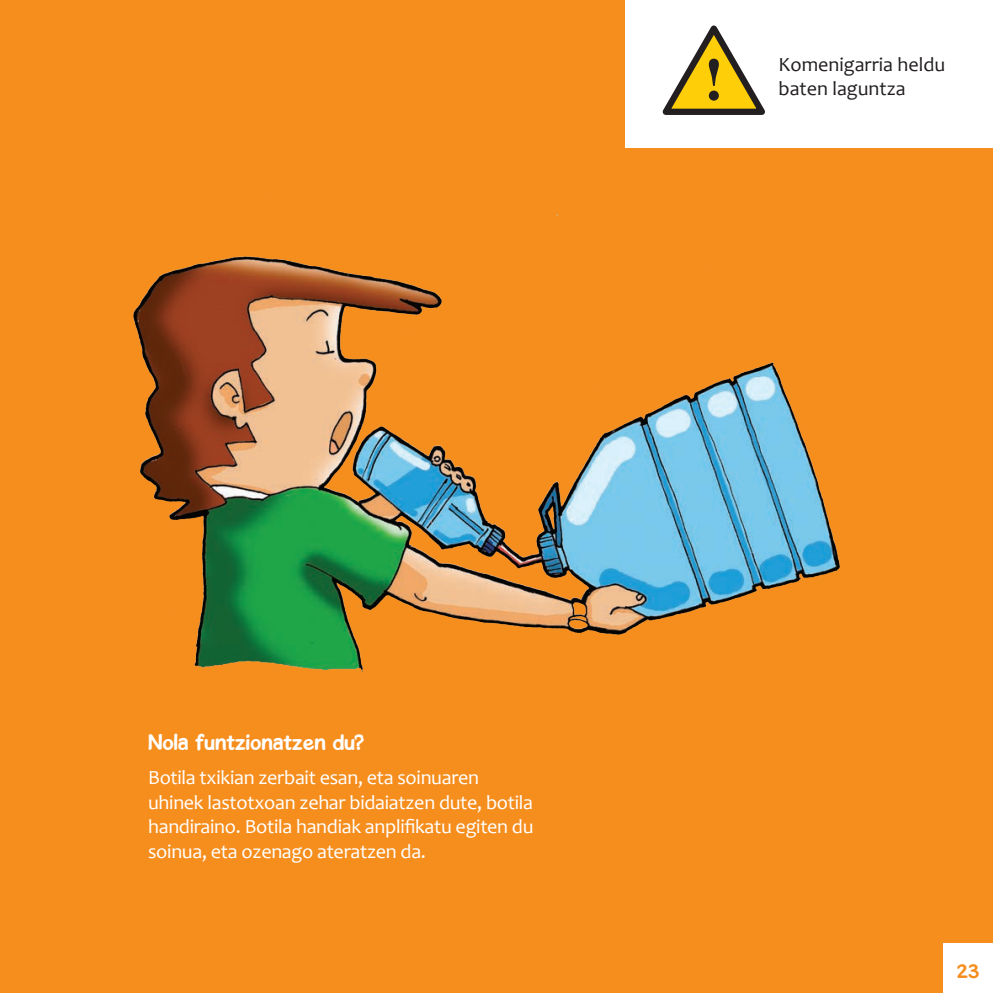
<style>
.page{position:relative;width:993px;height:993px;background:#fff}
.page>*{position:absolute;margin:0;border:0;box-sizing:border-box;transform-origin:0 0}
.t1{font:700 22.75px "Gosmick Sans";color:#fff}
.t2{font:20.12px/24.5px "Candara";letter-spacing:-.015em;color:#fff}
.t3{font:20.12px/24.5px "Candara";color:#231f20}
.t4{font:700 20.12px "Gosmick Sans";color:#f68e1e}
</style>
<div class="page">
<div style="left:0;top:0;width:992px;height:992px;background:#f68e1e"></div>
<div style="left:942px;top:942px;width:50px;height:50px;background:#fff"></div>
<img style="left:133px;top:197px;width:707px;height:476px">
<div style="left:625px;top:0;width:367px;height:147px;background:#fff"></div>
<svg style="left:662px;top:25px;width:103px;height:90px"></svg>
<p class="t3" style="left:778px;top:52px;width:168px">Komenigarria heldu baten laguntza</p>
<p class="t1" style="left:148px;top:728px;width:218px">Nola funtzionatzen du?</p>
<p class="t2" style="left:148px;top:765px;width:387px">Botila txikian zerbait esan, eta soinuaren uhinek lastotxoan zehar bidaiatzen dute, botila handiraino. Botila handiak anplifikatu egiten du soinua, eta ozenago ateratzen da.</p>
<p class="t4" style="left:956px;top:958px;width:24px">23</p>
</div>
